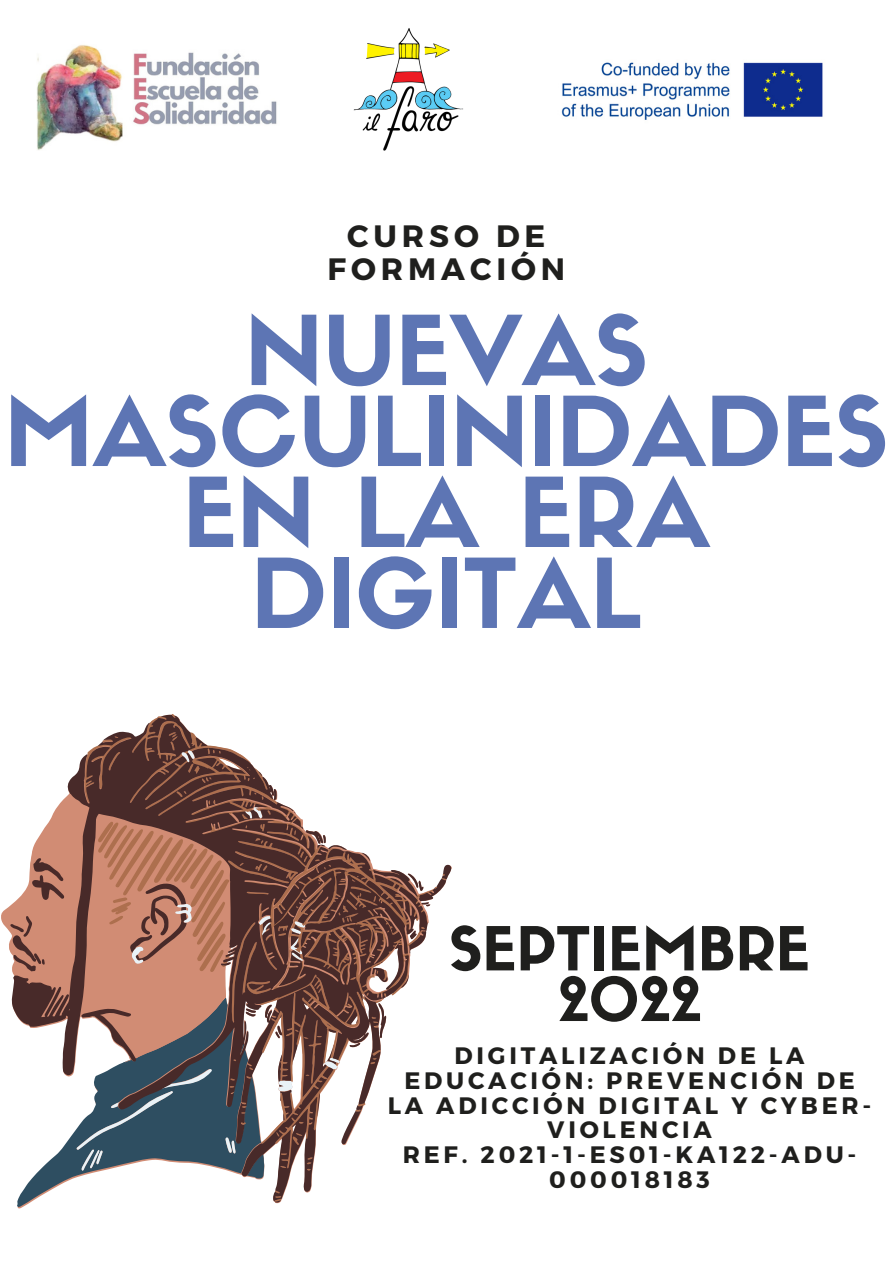
<style>
.page{position:relative;width:893px;height:1264px;background:#fff}
.page>*{position:absolute;margin:0;border:0;box-sizing:border-box;transform-origin:0 0}
.t1{font:94.35px/81px "Sifonn Basic";color:#5d75b4;text-align:center}
.t2{font:59.55px/50.6px "Sifonn Basic";color:#1f1f1d;text-align:center}
.t3{font:700 30.9px/32.5px "Montserrat";letter-spacing:.16em;color:#1f1f1d;text-align:center}
.t4{font:700 23.7px/24.8px "Montserrat";letter-spacing:.16em;color:#1f1f1d;text-align:center}
</style>
<div class="page">
<img style="left:37px;top:45px;width:240px;height:105px">
<img style="left:353px;top:28px;width:110px;height:123px">
<img style="left:561px;top:62px;width:262px;height:58px">
<svg style="left:10px;top:714px;width:441px;height:488px"></svg>
<h3 class="t3" style="left:327px;top:218px;width:239px">CURSO DE<br>FORMACIÓN</h3>
<h1 class="t1" style="left:4px;top:321px;width:885px">NUEVAS<br>MASCULINIDADES<br>EN LA ERA<br>DIGITAL</h1>
<h2 class="t2" style="left:449px;top:930px;width:362px">SEPTIEMBRE<br>2022</h2>
<p class="t4" style="left:388px;top:1042px;width:485px">DIGITALIZACIÓN DE LA<br>EDUCACIÓN: PREVENCIÓN DE<br>LA ADICCIÓN DIGITAL Y CYBER-<br>VIOLENCIA<br>REF. 2021-1-ES01-KA122-ADU-<br>000018183</p>
</div>
